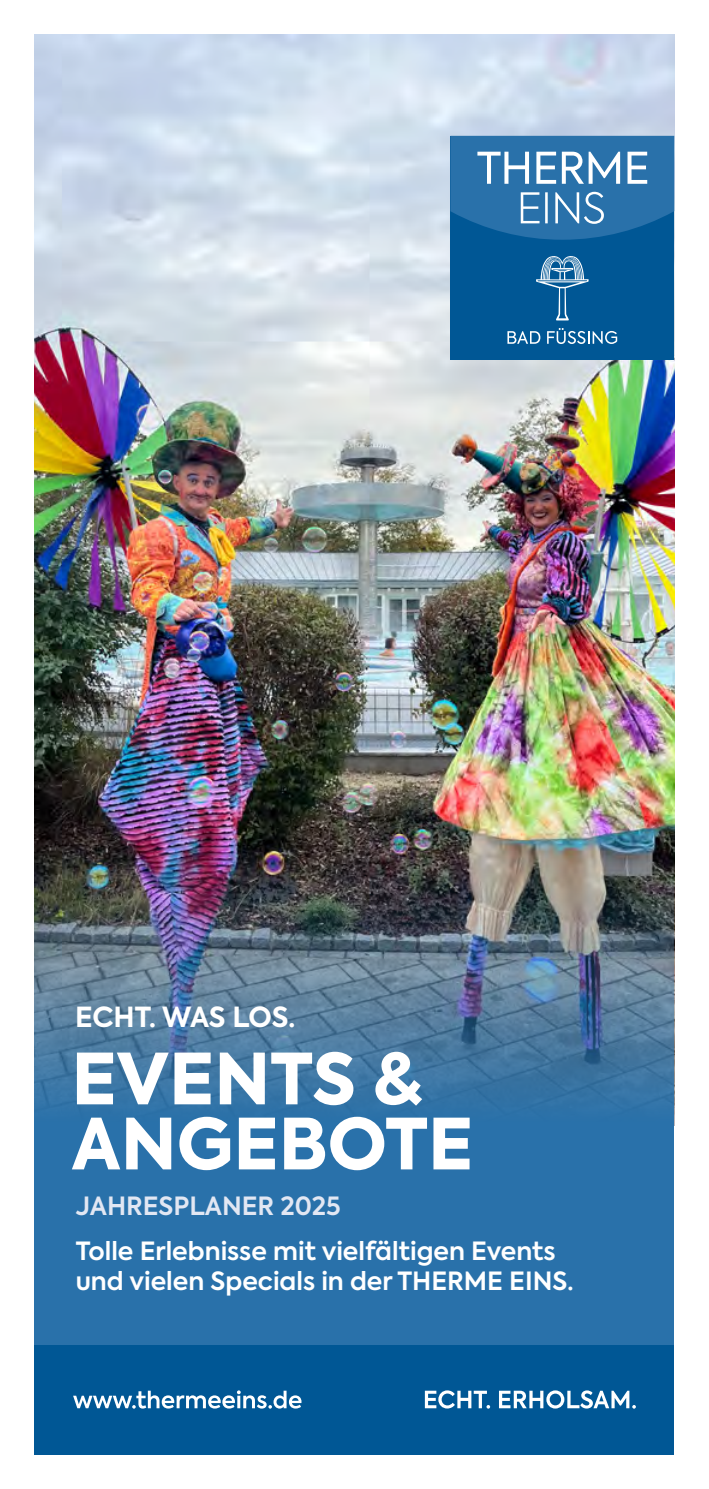
<style>
.page{position:relative;width:709px;height:1489px;background:#fff}
.page>*{position:absolute;margin:0;border:0;box-sizing:border-box;transform-origin:0 0}
.t1{font:800 70px/65px "Axiforma";color:#fff}
.t2{font:700 27.5px "Axiforma";letter-spacing:-.01em;color:#fff}
.t3{font:600 25px/30px "Axiforma";color:#fff}
.t4{font:600 25px "Axiforma";color:#e2e7f3}
</style>
<div class="page">
<div style="left:35px;top:1344px;width:639px;height:109px;background:#005795"></div>
<svg style="left:425px;top:1390px;width:211px;height:18px"></svg>
<svg style="left:73px;top:1390px;width:228px;height:18px"></svg>
<img style="left:35px;top:35px;width:639px;height:324px">
<img style="left:35px;top:359px;width:639px;height:985px">
<div style="left:450px;top:136px;width:224px;height:223px;background:#005795"></div>
<svg style="left:507px;top:331px;width:33px;height:13px"></svg>
<svg style="left:547px;top:328px;width:70px;height:16px"></svg>
<svg style="left:536px;top:256px;width:52px;height:64px"></svg>
<svg style="left:450px;top:136px;width:224px;height:104px;background:#3c7eb1"></svg>
<p class="t2" style="left:75px;top:998px;width:222px">ECHT. WAS LOS.</p>
<h1 class="t1" style="left:71px;top:1047px;width:403px">EVENTS &amp;<br>ANGEBOTE</h1>
<p class="t4" style="left:76px;top:1188px;width:266px">JAHRESPLANER 2025</p>
<p class="t3" style="left:76px;top:1236px;width:499px">Tolle Erlebnisse mit vielfältigen Events und vielen Specials in der THERME EINS.</p>
</div>
